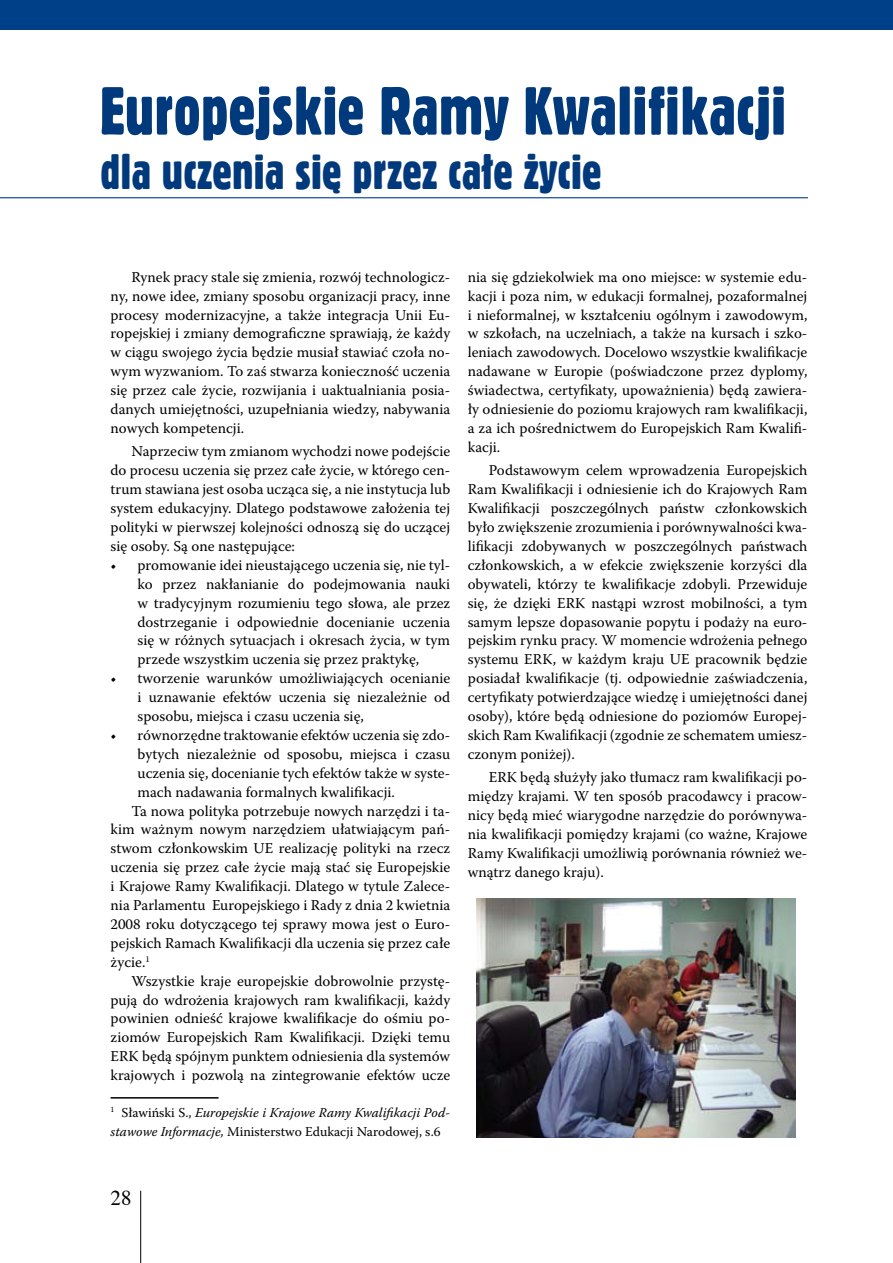
<style>
.page{position:relative;width:893px;height:1263px;background:#fff}
.page>*{position:absolute;margin:0;border:0;box-sizing:border-box;transform-origin:0 0}
.t1{font:66px "Gothic 821 Cn EU";color:#00397c}
.t2{font:48px "Gothic 821 Cn EU";color:#00397c}
.t3{font:21px "Times";color:#000}
.t4{font:15px/18.9px "Warnock Pro";color:#000;text-align:justify}
.t5{font:italic 13.5px/18.9px "Warnock Pro";color:#000}
.s1{font-style:normal}
</style>
<div class="page">
<hr style="left:140px;top:1191px;width:1px;height:72px;background:#000">
<div style="left:0;top:0;width:893px;height:29px;background:#004089"></div>
<hr style="left:0;top:197px;width:808px;height:1px;background:#004089">
<hr style="left:111px;top:1097px;width:108px;height:1px;background:#000">
<img style="left:476px;top:899px;width:319px;height:238px">
<h1 class="t1" style="left:100px;top:71px;width:688px">Europejskie Ramy Kwalifikacji</h1>
<h2 class="t2" style="left:100px;top:142px;width:503px">dla uczenia się przez całe życie</h2>
<p class="t4" style="left:111px;top:267px;width:341px;text-indent:21px">Rynek pracy stale się zmienia, rozwój technologicz&shy;ny, nowe idee, zmiany sposobu organizacji pracy, inne procesy modernizacyjne, a także integracja Unii Eu&shy;ropejskiej i zmiany demograficzne sprawiają, że każdy w ciągu swojego życia będzie musiał stawiać czoła no&shy;wym wyzwaniom. To zaś stwarza konieczność uczenia się przez cale życie, rozwijania i uaktualniania posia&shy;danych umiejętności, uzupełniania wiedzy, nabywania nowych kompetencji.</p>
<p class="t4" style="left:111px;top:442px;width:341px;text-indent:21px">Naprzeciw tym zmianom wychodzi nowe podejście do procesu uczenia się przez całe życie, w którego cen&shy;trum stawiana jest osoba ucząca się, a nie instytucja lub system edukacyjny. Dlatego podstawowe założenia tej polityki w pierwszej kolejności odnoszą się do uczącej się osoby. Są one następujące:</p>
<p class="t4" style="left:138px;top:555px;width:314px;text-indent:-27px">• promowanie idei nieustającego uczenia się, nie tyl&shy;ko przez nakłanianie do podejmowania nauki w tradycyjnym rozumieniu tego słowa, ale przez dostrzeganie i odpowiednie docenianie uczenia się w różnych sytuacjach i okresach życia, w tym przede wszystkim uczenia się przez praktykę,</p>
<p class="t4" style="left:138px;top:669px;width:314px;text-indent:-27px">• tworzenie warunków umożliwiających ocenianie i uznawanie efektów uczenia się niezależnie od sposobu, miejsca i czasu uczenia się,</p>
<p class="t4" style="left:111px;top:725px;width:341px">• równorzędne traktowanie efektów uczenia się zdo-</p>
<p class="t4" style="left:138px;top:744px;width:314px">bytych niezależnie od sposobu, miejsca i czasu</p>
<p class="t4" style="left:138px;top:763px;width:314px">uczenia się, docenianie tych efektów także w syste-</p>
<p class="t4" style="left:138px;top:782px;width:259px">mach nadawania formalnych kwalifikacji.</p>
<p class="t4" style="left:132px;top:801px;width:320px">Ta nowa polityka potrzebuje nowych narzędzi i ta-</p>
<p class="t4" style="left:111px;top:820px;width:341px">kim ważnym nowym narzędziem ułatwiającym pań-</p>
<p class="t4" style="left:111px;top:839px;width:341px">stwom członkowskim UE realizację polityki na rzecz</p>
<p class="t4" style="left:111px;top:858px;width:341px">uczenia się przez całe życie mają stać się Europejskie</p>
<p class="t4" style="left:111px;top:876px;width:341px">i Krajowe Ramy Kwalifikacji. Dlatego w tytule Zalece-</p>
<p class="t4" style="left:111px;top:895px;width:341px">nia Parlamentu Europejskiego i Rady z dnia 2 kwietnia</p>
<p class="t4" style="left:111px;top:914px;width:341px">2008 roku dotyczącego tej sprawy mowa jest o Euro-</p>
<p class="t4" style="left:111px;top:933px;width:341px">pejskich Ramach Kwalifikacji dla uczenia się przez całe</p>
<p class="t4" style="left:111px;top:952px;width:41px">życie.<sup>1</sup></p>
<p class="t4" style="left:132px;top:971px;width:320px">Wszystkie kraje europejskie dobrowolnie przystę-</p>
<p class="t4" style="left:111px;top:990px;width:341px">pują do wdrożenia krajowych ram kwalifikacji, każdy</p>
<p class="t4" style="left:111px;top:1009px;width:341px">powinien odnieść krajowe kwalifikacje do ośmiu po-</p>
<p class="t4" style="left:111px;top:1028px;width:341px">ziomów Europejskich Ram Kwalifikacji. Dzięki temu</p>
<p class="t4" style="left:111px;top:1047px;width:341px">ERK będą spójnym punktem odniesienia dla systemów</p>
<p class="t4" style="left:111px;top:1065px;width:341px">krajowych i pozwolą na zintegrowanie efektów ucze</p>
<p class="t5" style="left:111px;top:1103px;width:341px"><sup>1</sup> <span class="s1">Sławiński S.,</span> Europejskie i Krajowe Ramy Kwalifikacji Pod&shy;stawowe Informacje, <span class="s1">Ministerstwo Edukacji Narodowej, s.6</span></p>
<p class="t4" style="left:468px;top:267px;width:341px">nia się gdziekolwiek ma ono miejsce: w systemie edu&shy;kacji i poza nim, w edukacji formalnej, pozaformalnej i nieformalnej, w kształceniu ogólnym i zawodowym, w szkołach, na uczelniach, a także na kursach i szko&shy;leniach zawodowych. Docelowo wszystkie kwalifikacje nadawane w Europie (poświadczone przez dyplomy, świadectwa, certyfikaty, upoważnienia) będą zawiera&shy;ły odniesienie do poziomu krajowych ram kwalifikacji, a za ich pośrednictwem do Europejskich Ram Kwalifi&shy;kacji.</p>
<p class="t4" style="left:468px;top:461px;width:341px;text-indent:21px">Podstawowym celem wprowadzenia Europejskich Ram Kwalifikacji i odniesienie ich do Krajowych Ram Kwalifikacji poszczególnych państw członkowskich było zwiększenie zrozumienia i porównywalności kwa&shy;lifikacji zdobywanych w poszczególnych państwach członkowskich, a w efekcie zwiększenie korzyści dla obywateli, którzy te kwalifikacje zdobyli. Przewiduje się, że dzięki ERK nastąpi wzrost mobilności, a tym samym lepsze dopasowanie popytu i podaży na euro&shy;pejskim rynku pracy. W momencie wdrożenia pełnego systemu ERK, w każdym kraju UE pracownik będzie posiadał kwalifikacje (tj. odpowiednie zaświadczenia, certyfikaty potwierdzające wiedzę i umiejętności danej osoby), które będą odniesione do poziomów Europej&shy;skich Ram Kwalifikacji (zgodnie ze schematem umiesz&shy;czonym poniżej).</p>
<p class="t4" style="left:468px;top:768px;width:341px;text-indent:21px">ERK będą służyły jako tłumacz ram kwalifikacji po&shy;między krajami. W ten sposób pracodawcy i pracow&shy;nicy będą mieć wiarygodne narzędzie do porównywa&shy;nia kwalifikacji pomiędzy krajami (co ważne, Krajowe Ramy Kwalifikacji umożliwią porównania również we&shy;wnątrz danego kraju).</p>
<h3 class="t3" style="left:111px;top:1178px;width:22px">28</h3>
</div>
